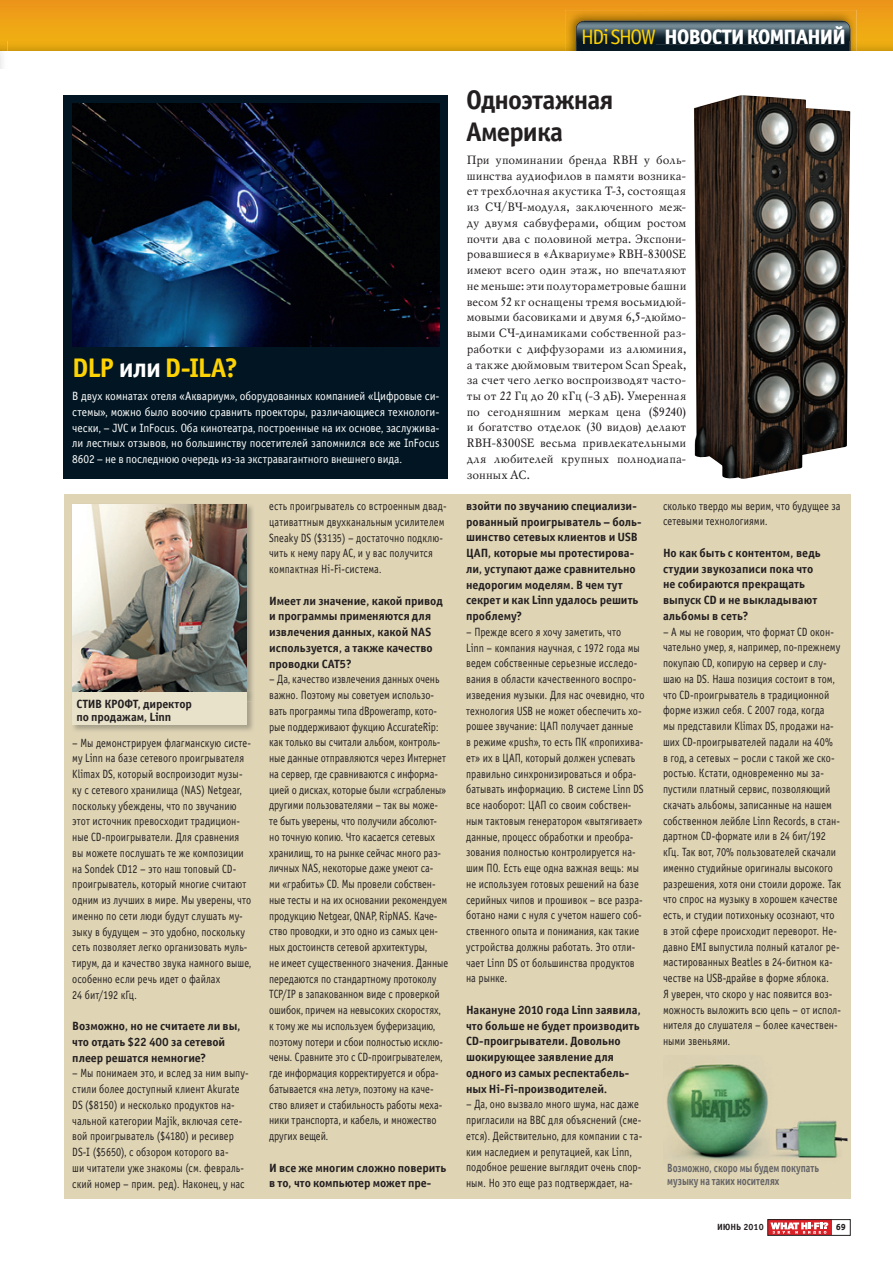
<style>
.page{position:relative;width:893px;height:1263px;background:#fff}
.page>*{position:absolute;margin:0;border:0;box-sizing:border-box;transform-origin:0 0}
.t1{font:700 27px/31.5px "Officina Sans C";letter-spacing:-.03em;color:#231f20}
.t2{font:700 27px "Officina Sans C";letter-spacing:-.04em;color:#fed304}
.t3{font:21px "Officina Sans Extra Alex C";letter-spacing:-.06em;color:#fff}
.t4{font:12px/15.8px "W Officina Sans Cond C";color:#231f20}
.t5{font:700 12px/15.8px "W Officina Sans C";letter-spacing:-.005em;color:#231f20}
.t6{font:12px/15.8px "Mysl C";letter-spacing:.01em;color:#231f20;text-align:justify}
.t7{font:12px/15.8px "W Officina Sans C";letter-spacing:-.01em;color:#fff;text-align:justify;scale:.95 1}
.t8{font:700 12px/13.5px "W Officina Sans C";letter-spacing:-.005em;color:#636366;scale:.8 1}
.t9{font:700 9px "Officina Sans C";color:#231f20}
.t10{font:9px "Officina Sans Extra Alex C";color:#231f20}
.s1{color:#fff}
.s2{font-family:"Officina Sans C";color:#fed304}
</style>
<div class="page">
<svg style="left:0;top:0;width:893px;height:52px;background:#c78f22"></svg>
<img style="left:0;top:52px;width:2px;height:17px">
<div style="left:768px;top:1219px;width:63px;height:16px;background:#da2128"></div>
<svg style="left:770px;top:1222px;width:58px;height:11px"></svg>
<div style="left:767px;top:1219px;width:83px;height:16px;border:1px solid #231f20"></div>
<div style="left:64px;top:495px;width:786px;height:704px;background:#dfd5b5"></div>
<img style="left:72px;top:504px;width:181px;height:187px">
<img style="left:72px;top:505px;width:175px;height:186px">
<img style="left:73px;top:702px;width:180px;height:29px">
<img style="left:72px;top:691px;width:181px;height:11px">
<div style="left:72px;top:692px;width:175px;height:33px;background:#e9e2cb"></div>
<img style="left:666px;top:1063px;width:171px;height:100px">
<div style="left:64px;top:95px;width:384px;height:384px;background:#011622"></div>
<img style="left:72px;top:104px;width:367px;height:242px">
<img style="left:806px;top:108px;width:44px;height:347px">
<img style="left:694px;top:95px;width:112px;height:384px">
<img style="left:667px;top:1065px;width:180px;height:91px">
<p class="t2" style="left:72px;top:357px;width:167px">DLP <span class="s1">или</span> D-ILA?</p>
<p class="t7" style="left:72px;top:389px;width:388px">В двух комнатах отеля «Аквариум», оборудованных компанией «Цифровые си&shy;стемы», можно было воочию сравнить проекторы, различающиеся технологи&shy;чески, – JVC и InFocus. Оба кинотеатра, построенные на их основе, заслужива&shy;ли лестных отзывов, но большинству посетителей запомнился все же InFocus 8602 – не в последнюю очередь из-за экстравагантного внешнего вида.</p>
<p class="t5" style="left:77px;top:698px;width:117px;line-height:13.5px">СТИВ КРОФТ, директор по продажам, Linn</p>
<p class="t4" style="left:72px;top:736px;width:180px">– Мы демонстрируем флагманскую систе&shy;му Linn на базе сетевого проигрывателя Klimax DS, который воспроизодит музы&shy;ку с сетевого хранилища (NAS) Netgear, поскольку убеждены, что по звучанию этот источник превосходит традицион&shy;ные CD-проигрыватели. Для сравнения вы можете послушать те же композиции на Sondek CD12 – это наш топовый CD&shy;проигрыватель, который многие считают одним из лучших в мире. Мы уверены, что именно по сети люди будут слушать му&shy;зыку в будущем – это удобно, поскольку сеть позволяет легко организовать муль&shy;тирум, да и качество звука намного выше, особенно если речь идет о файлах<br>24 бит/192 кГц.</p>
<p class="t5" style="left:72px;top:1019px;width:170px">Возможно, но не считаете ли вы, что отдать $22 400 за сетевой плеер решатся немногие?</p>
<p class="t4" style="left:72px;top:1066px;width:178px">– Мы понимаем это, и вслед за ним выпу&shy;стили более доступный клиент Akurate DS ($8150) и несколько продуктов на&shy;чальной категории Majik, включая сете&shy;вой проигрыватель ($4180) и ресивер DS-I ($5650), с обзором которого ва-<br>ши читатели уже знакомы (см. февраль&shy;ский номер – прим. ред). Наконец, у нас</p>
<p class="t4" style="left:269px;top:499px;width:179px">есть проигрыватель со встроенным двад&shy;цативаттным двухканальным усилителем Sneaky DS ($3135) – достаточно подклю&shy;чить к нему пару АС, и у вас получится компактная Hi-Fi-система.</p>
<p class="t5" style="left:269px;top:594px;width:175px">Имеет ли значение, какой привод и программы применяются для извлечения данных, какой NAS используется, а также качество проводки CAT5?</p>
<p class="t4" style="left:269px;top:672px;width:180px">– Да, качество извлечения данных очень важно. Поэтому мы советуем использо&shy;вать программы типа dBpoweramp, кото&shy;рые поддерживают фукцию AccurateRip: как только вы считали альбом, контроль&shy;ные данные отправляются через Интернет на сервер, где сравниваются с информа&shy;цией о дисках, которые были «сграблены» другими пользователями – так вы може&shy;те быть уверены, что получили абсолют&shy;но точную копию. Что касается сетевых хранилищ, то на рынке сейчас много раз&shy;личных NAS, некоторые даже умеют са-<br>ми «грабить» CD. Мы провели собствен&shy;ные тесты и на их основании рекомендуем продукцию Netgear, QNAP, RipNAS. Каче&shy;ство проводки, и это одно из самых цен&shy;ных достоинств сетевой архитектуры,<br>не имеет существенного значения. Данные передаются по стандартному протоколу TCP/IP в запакованном виде с проверкой ошибок, причем на невысоких скоростях, к тому же мы используем буферизацию, поэтому потери и сбои полностью исклю&shy;чены. Сравните это с CD-проигрывателем, где информация корректируется и обра&shy;батывается «на лету», поэтому на каче&shy;ство влияет и стабильность работы меха&shy;ники транспорта, и кабель, и множество других вещей.</p>
<p class="t5" style="left:269px;top:1160px;width:179px">И все же многим сложно поверить в то, что компьютер может пре-</p>
<p class="t3" style="left:581px;top:29px;width:267px"><span class="s2">HDi SHOW</span> НОВОСТИКОМПАНИЙ</p>
<p class="t1" style="left:466px;top:86px;width:149px">Одноэтажная<br>Америка</p>
<p class="t6" style="left:466px;top:153px;width:221px">При упоминании бренда RBH у боль&shy;шинства аудиофилов в памяти возника&shy;ет трехблочная акустика T-3, состоящая из СЧ/ВЧ-модуля, заключенного меж&shy;ду двумя сабвуферами, общим ростом почти два с половиной метра. Экспони&shy;ровавшиеся в «Аквариуме» RBH-8300SE имеют всего один этаж, но впечатляют не меньше: эти полутораметровые башни весом 52 кг оснащены тремя восьмидюй&shy;мовыми басовиками и двумя 6,5-дюймо&shy;выми СЧ-динамиками собственной раз&shy;работки с диффузорами из алюминия, а также дюймовым твитером Scan Speak, за счет чего легко воспроизводят часто&shy;ты от 22 Гц до 20 кГц (-З дБ). Умеренная по сегодняшним меркам цена ($9240) и богатство отделок (30 видов) делают RBH-8300SE весьма привлекательными для любителей крупных полнодиапа&shy;зонных АС.</p>
<p class="t5" style="left:466px;top:499px;width:177px">взойти по звучанию специализи&shy;рованный проигрыватель – боль&shy;шинство сетевых клиентов и USB<br>ЦАП, которые мы протестирова&shy;ли, уступают даже сравнительно недорогим моделям. В чем тут секрет и как Linn удалось решить проблему?</p>
<p class="t4" style="left:466px;top:625px;width:180px">– Прежде всего я хочу заметить, что<br>Linn – компания научная, с 1972 года мы ведем собственные серьезные исследо&shy;вания в области качественного воспро&shy;изведения музыки. Для нас очевидно, что технология USB не может обеспечить хо&shy;рошее звучание: ЦАП получает данные<br>в режиме «push», то есть ПК «пропихива&shy;ет» их в ЦАП, который должен успевать правильно синхронизироваться и обра&shy;батывать информацию. В системе Linn DS все наоборот: ЦАП со своим собствен&shy;ным тактовым генератором «вытягивает» данные, процесс обработки и преобра&shy;зования полностью контролируется на&shy;шим ПО. Есть еще одна важная вещь: мы не используем готовых решений на базе серийных чипов и прошивок – все разра&shy;ботано нами с нуля с учетом нашего соб&shy;ственного опыта и понимания, как такие устройства должны работать. Это отли&shy;чает Linn DS от большинства продуктов на рынке.</p>
<p class="t5" style="left:466px;top:1003px;width:176px">Накануне 2010 года Linn заявила, что больше не будет производить<br>CD-проигрыватели. Довольно шокирующее заявление для одного из самых респектабель&shy;ных Hi-Fi-производителей.</p>
<p class="t4" style="left:466px;top:1097px;width:178px">– Да, оно вызвало много шума, нас даже пригласили на BBC для объяснений (сме&shy;ется). Действительно, для компании с та&shy;ким наследием и репутацией, как Linn, подобное решение выглядит очень спор&shy;ным. Но это еще раз подтверждает, на-</p>
<p class="t4" style="left:663px;top:499px;width:179px">сколько твердо мы верим, что будущее за сетевыми технологиями.</p>
<p class="t5" style="left:663px;top:546px;width:159px">Но как быть с контентом, ведь студии звукозаписи пока что не собираются прекращать выпуск CD и не выкладывают альбомы в сеть?</p>
<p class="t4" style="left:663px;top:625px;width:180px">– А мы не говорим, что формат CD окон&shy;чательно умер, я, например, по-прежнему покупаю CD, копирую на сервер и слу&shy;шаю на DS. Наша позиция состоит в том, что CD-проигрыватель в традиционной форме изжил себя. С 2007 года, когда<br>мы представили Klimax DS, продажи на&shy;ших CD-проигрывателей падали на 40%<br>в год, а сетевых – росли с такой же ско&shy;ростью. Кстати, одновременно мы за&shy;пустили платный сервис, позволяющий скачать альбомы, записанные на нашем собственном лейбле Linn Records, в стан&shy;дартном CD-формате или в 24 бит/192 кГц. Так вот, 70% пользователей скачали именно студийные оригиналы высокого разрешения, хотя они стоили дороже. Так что спрос на музыку в хорошем качестве есть, и студии потихоньку осознают, что в этой сфере происходит переворот. Не&shy;давно EMI выпустила полный каталог ре&shy;мастированных Beatles в 24-битном ка&shy;честве на USB-драйве в форме яблока.<br>Я уверен, что скоро у нас появится воз&shy;можность выложить всю цепь – от испол&shy;нителя до слушателя – более качествен&shy;ными звеньями.</p>
<p class="t8" style="left:667px;top:1162px;width:191px">Возможно, скоро мы будем покупать музыку на таких носителях</p>
<p class="t9" style="left:717px;top:1223px;width:48px">ИЮНЬ 2010</p>
<p class="t10" style="left:836px;top:1223px;width:12px">69</p>
</div>
